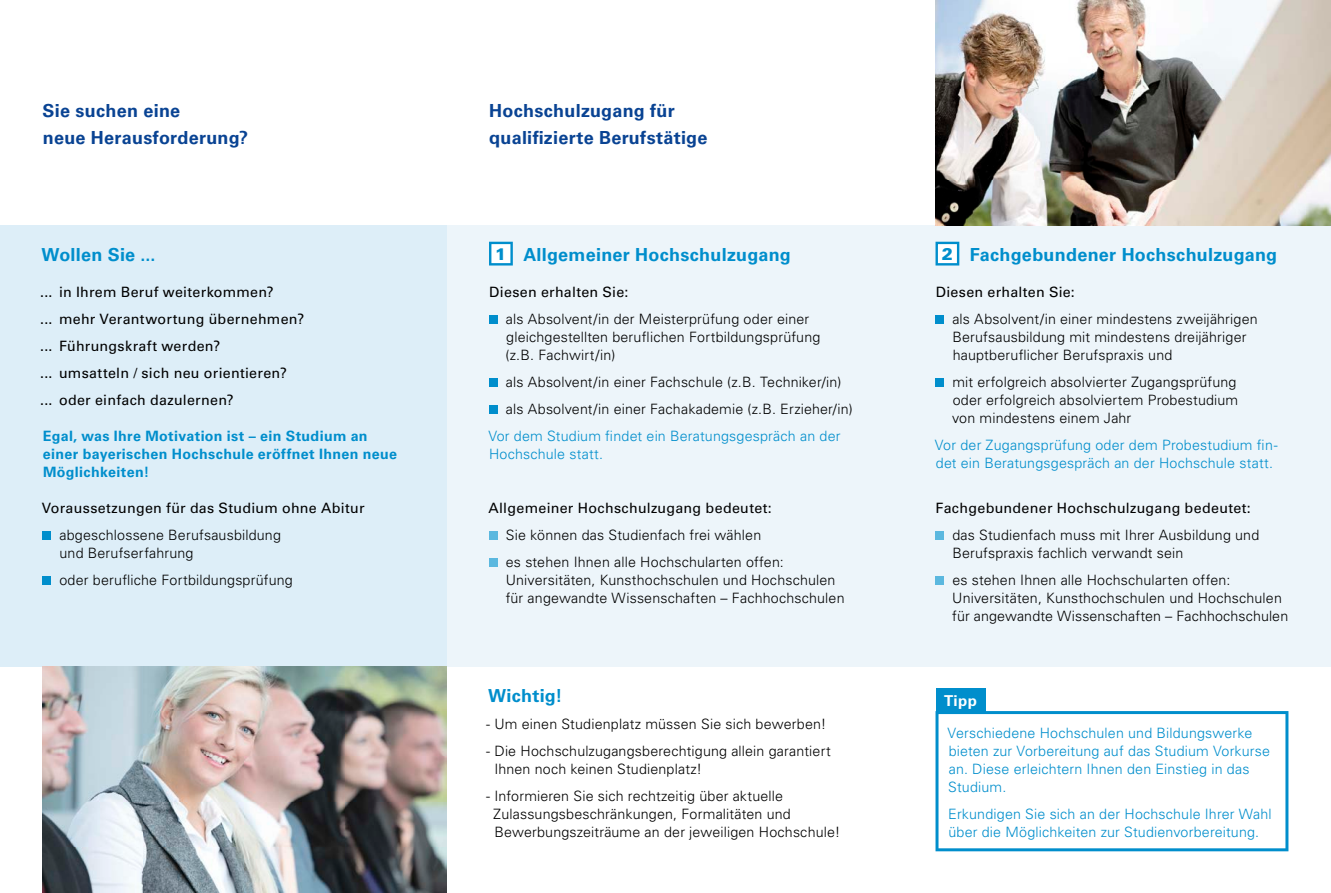
<style>
.page{position:relative;width:1331px;height:893px;background:#fff}
.page>*{position:absolute;margin:0;border:0;box-sizing:border-box;transform-origin:0 0}
.t1{font:700 18px "Univers LT";letter-spacing:.015em;color:#008ecc}
.t2{font:700 18px/27px "Univers LT";letter-spacing:.015em;color:#094393}
.t3{font:700 15px "Univers LT";color:#fff}
.t4{font:300 14.25px/18px "Univers LT";letter-spacing:.01em;color:#000}
.t5{font:300 14.25px/18px "Univers LT";letter-spacing:.01em;color:#008ecc}
.t6{font:14.25px/27px "Univers LT";letter-spacing:.02em;color:#000}
.t7{font:700 14.25px/18px "Univers LT";letter-spacing:.025em;color:#008ecc}
.s1{font-weight:900;font-size:16.8px}
</style>
<div class="page">
<div style="left:446px;top:225px;width:447px;height:441px;background:#edf5fa"></div>
<div style="left:0;top:225px;width:446px;height:441px;background:#ddeef8"></div>
<div style="left:893px;top:225px;width:438px;height:441px;background:#edf5fa"></div>
<div style="left:43px;top:531px;width:8px;height:9px;background:#008ecc"></div>
<div style="left:43px;top:576px;width:8px;height:9px;background:#008ecc"></div>
<svg style="left:489px;top:242px;width:24px;height:24px"></svg>
<div style="left:489px;top:315px;width:8px;height:9px;background:#008ecc"></div>
<div style="left:489px;top:378px;width:8px;height:9px;background:#008ecc"></div>
<div style="left:489px;top:405px;width:8px;height:9px;background:#008ecc"></div>
<div style="left:489px;top:531px;width:8px;height:9px;background:#5bb8df"></div>
<div style="left:489px;top:558px;width:8px;height:9px;background:#5bb8df"></div>
<svg style="left:935px;top:242px;width:24px;height:24px"></svg>
<div style="left:935px;top:315px;width:9px;height:9px;background:#008ecc"></div>
<div style="left:935px;top:378px;width:9px;height:9px;background:#008ecc"></div>
<div style="left:935px;top:531px;width:9px;height:9px;background:#5bb8df"></div>
<div style="left:935px;top:576px;width:9px;height:9px;background:#5bb8df"></div>
<img style="left:935px;top:0;width:396px;height:225px">
<img style="left:43px;top:666px;width:403px;height:227px">
<svg style="left:935px;top:711px;width:353px;height:140px"></svg>
<div style="left:935px;top:688px;width:50px;height:24px;background:#008ecc"></div>
<p class="t2" style="left:43px;top:97px;width:207px">Sie suchen eine<br>neue Herausforderung?</p>
<p class="t2" style="left:489px;top:97px;width:220px">Hochschulzugang für qualifizierte Berufstätige</p>
<p class="t1" style="left:42px;top:244px;width:115px">Wollen Sie ...</p>
<p class="t6" style="left:40px;top:279px;width:265px">... in Ihrem Beruf weiterkommen?<br>... mehr Verantwortung übernehmen? ... Führungskraft werden?<br>... umsatteln / sich neu orientieren?<br>... oder einfach dazulernen?</p>
<p class="t7" style="left:43px;top:427px;width:356px">Egal, was Ihre Motivation ist – ein Studium an einer bayerischen Hochschule eröffnet Ihnen neue<br>Möglichkeiten!</p>
<p class="t6" style="left:42px;top:495px;width:324px">Voraussetzungen für das Studium ohne Abitur</p>
<p class="t4" style="left:59px;top:526px;width:223px">abgeschlossene Berufsausbildung und Berufserfahrung</p>
<p class="t4" style="left:59px;top:571px;width:235px">oder berufliche Fortbildungsprüfung</p>
<p class="t1" style="left:495px;top:244px;width:297px"><span class="s1">1</span> Allgemeiner Hochschulzugang</p>
<p class="t6" style="left:489px;top:279px;width:141px">Diesen erhalten Sie:</p>
<p class="t4" style="left:506px;top:310px;width:316px">als Absolvent/in der Meisterprüfung oder einer gleichgestellten beruflichen Fortbildungsprüfung (z.B. Fachwirt/in)</p>
<p class="t4" style="left:506px;top:368px;width:348px;line-height:27px">als Absolvent/in einer Fachschule (z.B. Techniker/in) als Absolvent/in einer Fachakademie (z.B. Erzieher/in)</p>
<p class="t5" style="left:488px;top:427px;width:354px">Vor dem Studium findet ein Beratungsgespräch an der<br>Hochschule statt.</p>
<p class="t6" style="left:488px;top:495px;width:285px">Allgemeiner Hochschulzugang bedeutet:</p>
<p class="t4" style="left:506px;top:521px;width:279px;line-height:27px">Sie können das Studienfach frei wählen<br>es stehen Ihnen alle Hochschularten offen:</p>
<p class="t4" style="left:506px;top:571px;width:340px">Universitäten, Kunsthochschulen und Hochschulen für angewandte Wissenschaften – Fachhochschulen</p>
<p class="t1" style="left:488px;top:685px;width:76px">Wichtig!</p>
<p class="t4" style="left:486px;top:715px;width:341px">- Um einen Studienplatz müssen Sie sich bewerben!</p>
<p class="t4" style="left:494px;top:742px;width:338px;text-indent:-8px">- Die Hochschulzugangsberechtigung allein garantiert<br>Ihnen noch keinen Studienplatz!</p>
<p class="t4" style="left:493px;top:787px;width:348px;text-indent:-7px">- Informieren Sie sich rechtzeitig über aktuelle<br>Zulassungsbeschränkungen, Formalitäten und<br>Bewerbungszeiträume an der jeweiligen Hochschule!</p>
<p class="t1" style="left:942px;top:244px;width:337px"><span class="s1">2</span> Fachgebundener Hochschulzugang</p>
<p class="t6" style="left:936px;top:279px;width:141px">Diesen erhalten Sie:</p>
<p class="t4" style="left:952px;top:310px;width:307px">als Absolvent/in einer mindestens zweijährigen<br>Berufsausbildung mit mindestens dreijähriger hauptberuflicher Berufspraxis und</p>
<p class="t4" style="left:952px;top:373px;width:288px">mit erfolgreich absolvierter Zugangsprüfung oder erfolgreich absolviertem Probestudium von mindestens einem Jahr</p>
<p class="t5" style="left:935px;top:436px;width:344px">Vor der Zugangsprüfung oder dem Probestudium fin&shy;det ein Beratungsgespräch an der Hochschule statt.</p>
<p class="t6" style="left:936px;top:495px;width:317px">Fachgebundener Hochschulzugang bedeutet:</p>
<p class="t4" style="left:952px;top:526px;width:308px">das Studienfach muss mit Ihrer Ausbildung und<br>Berufspraxis fachlich verwandt sein</p>
<p class="t4" style="left:952px;top:571px;width:338px">es stehen Ihnen alle Hochschularten offen:<br>Universitäten, Kunsthochschulen und Hochschulen für angewandte Wissenschaften – Fachhochschulen</p>
<p class="t3" style="left:944px;top:692px;width:34px">Tipp</p>
<p class="t5" style="left:948px;top:724px;width:324px">Verschiedene Hochschulen und Bildungswerke bieten zur Vorbereitung auf das Studium Vorkurse an. Diese erleichtern Ihnen den Einstieg in das Studium.</p>
<p class="t5" style="left:948px;top:805px;width:325px">Erkundigen Sie sich an der Hochschule Ihrer Wahl über die Möglichkeiten zur Studienvorbereitung.</p>
</div>
